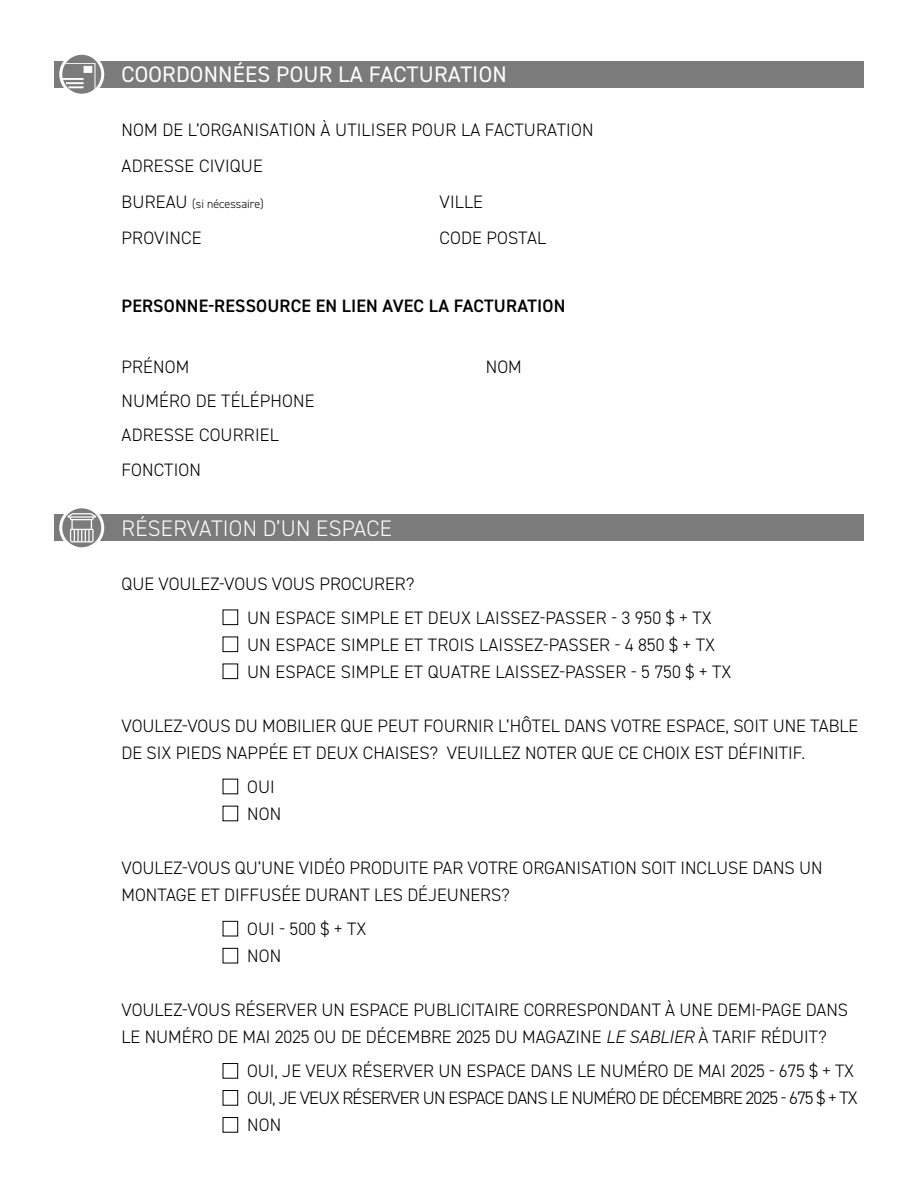
<style>
.page{position:relative;width:918px;height:1188px;background:#fff}
.page>*{position:absolute;margin:0;border:0;box-sizing:border-box;transform-origin:0 0}
.t1{font:22.5px "DIN2014";letter-spacing:.01em;color:#fff}
.t2{font:300 22.5px "DIN2014";letter-spacing:.01em;color:#fff}
.t3{font:300 18px/27px "DIN2014";color:#000}
.t4{font:300 18px/27px "DIN2014";letter-spacing:-.04em;color:#000}
.t5{font:600 18px "DIN2014";letter-spacing:.01em;color:#000}
.t6{font:300 12px "DIN2014";color:#000}
.s1{font-size:18px}
.s2{font-style:italic}
</style>
<div class="page">
<div style="left:54px;top:514px;width:810px;height:27px;background:#7c7b7b"></div>
<div style="left:54px;top:61px;width:810px;height:27px;background:#7c7b7b"></div>
<svg style="left:61px;top:53px;width:42px;height:42px"></svg>
<svg style="left:63px;top:63px;width:33px;height:30px"></svg>
<div style="left:59px;top:52px;width:45px;height:45px;border:3px solid #fff;border-radius:50%"></div>
<div style="left:223px;top:610px;width:15px;height:15px;border:1px solid #000"></div>
<div style="left:223px;top:637px;width:15px;height:15px;border:1px solid #000"></div>
<div style="left:223px;top:664px;width:15px;height:15px;border:1px solid #000"></div>
<div style="left:223px;top:779px;width:15px;height:15px;border:1px solid #000"></div>
<div style="left:223px;top:806px;width:15px;height:15px;border:1px solid #000"></div>
<div style="left:223px;top:921px;width:15px;height:15px;border:1px solid #000"></div>
<div style="left:223px;top:948px;width:15px;height:15px;border:1px solid #000"></div>
<div style="left:223px;top:1063px;width:15px;height:15px;border:1px solid #000"></div>
<div style="left:223px;top:1090px;width:15px;height:15px;border:1px solid #000"></div>
<div style="left:223px;top:1117px;width:15px;height:15px;border:1px solid #000"></div>
<svg style="left:61px;top:507px;width:42px;height:42px"></svg>
<svg style="left:67px;top:513px;width:29px;height:29px"></svg>
<div style="left:59px;top:505px;width:45px;height:45px;border:3px solid #fff;border-radius:50%"></div>
<p class="t1" style="left:122px;top:61px;width:387px">COORDONNÉES POUR LA FACTURATION</p>
<p class="t3" style="left:122px;top:112px;width:473px;line-height:36px">NOM DE L’ORGANISATION À UTILISER POUR LA FACTURATION<br>ADRESSE CIVIQUE</p>
<p class="t6" style="left:122px;top:197px;width:144px"><span class="s1">BUREAU</span> (si nécessaire)</p>
<p class="t3" style="left:439px;top:189px;width:45px">VILLE</p>
<p class="t3" style="left:122px;top:225px;width:82px">PROVINCE</p>
<p class="t3" style="left:439px;top:225px;width:108px">CODE POSTAL</p>
<p class="t5" style="left:122px;top:294px;width:445px">PERSONNE-RESSOURCE EN LIEN AVEC LA FACTURATION</p>
<p class="t3" style="left:121px;top:353px;width:69px">PRÉNOM</p>
<p class="t3" style="left:486px;top:353px;width:37px">NOM</p>
<p class="t3" style="left:122px;top:384px;width:195px;line-height:34.2px">NUMÉRO DE TÉLÉPHONE<br>ADRESSE COURRIEL<br>FONCTION</p>
<p class="t2" style="left:122px;top:514px;width:272px">RÉSERVATION D’UN ESPACE</p>
<p class="t3" style="left:247px;top:566px;width:466px;line-height:34.2px;text-indent:-125px">QUE VOULEZ-VOUS VOUS PROCURER?<br>UN ESPACE SIMPLE ET DEUX LAISSEZ-PASSER - 3 950 $ + TX</p>
<p class="t3" style="left:247px;top:631px;width:486px">UN ESPACE SIMPLE ET TROIS LAISSEZ-PASSER - 4 850 $ + TX<br>UN ESPACE SIMPLE ET QUATRE LAISSEZ-PASSER - 5 750 $ + TX</p>
<p class="t3" style="left:122px;top:712px;width:738px">VOULEZ-VOUS DU MOBILIER QUE PEUT FOURNIR L’HÔTEL DANS VOTRE ESPACE, SOIT UNE TABLE<br>DE SIX PIEDS NAPPÉE ET DEUX CHAISES? VEUILLEZ NOTER QUE CE CHOIX EST DÉFINITIF.</p>
<p class="t3" style="left:247px;top:773px;width:36px">OUI<br>NON</p>
<p class="t3" style="left:122px;top:854px;width:703px">VOULEZ-VOUS QU’UNE VIDÉO PRODUITE PAR VOTRE ORGANISATION SOIT INCLUSE DANS UN<br>MONTAGE ET DIFFUSÉE DURANT LES DÉJEUNERS?</p>
<p class="t3" style="left:247px;top:916px;width:121px">OUI - 500 $ + TX<br>NON</p>
<p class="t3" style="left:122px;top:997px;width:728px">VOULEZ-VOUS RÉSERVER UN ESPACE PUBLICITAIRE CORRESPONDANT À UNE DEMI-PAGE DANS<br>LE NUMÉRO DE MAI 2025 OU DE DÉCEMBRE 2025 DU MAGAZINE <span class="s2">LE SABLIER</span> À TARIF RÉDUIT?</p>
<p class="t4" style="left:247px;top:1058px;width:612px">OUI, JE VEUX RÉSERVER UN ESPACE DANS LE NUMÉRO DE MAI 2025 - 675 $ + TX<br>OUI, JE VEUX RÉSERVER UN ESPACE DANS LE NUMÉRO DE DÉCEMBRE 2025 - 675 $ + TX<br>NON</p>
</div>
